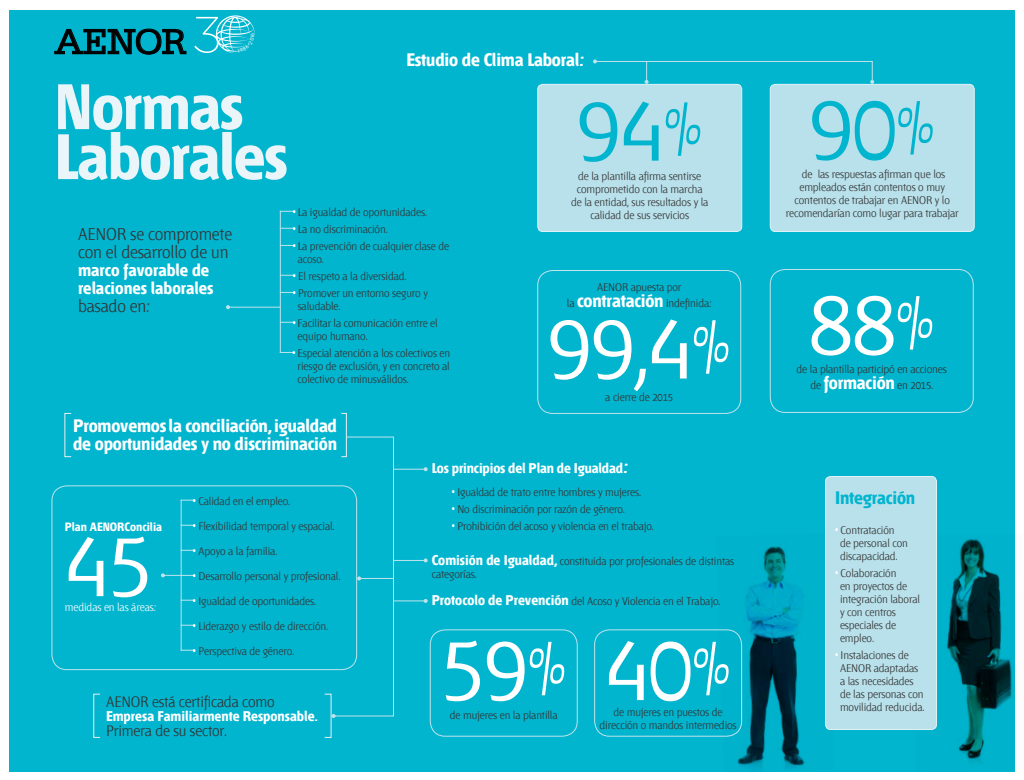
<style>
.page{position:relative;width:1024px;height:780px;background:#fff}
.page>*{position:absolute;margin:0;border:0;box-sizing:border-box;transform-origin:0 0}
.t1{font:92px "AENOR Fontana ND";letter-spacing:-.01em;color:#fff}
.t2{font:92px "AENOR Fontana ND";color:#01b5cf}
.t3{font:700 64px/50px "AENOR Fontana ND";letter-spacing:-.02em;color:#e9f5f8}
.t4{font:37.1px "Serifa Std";letter-spacing:-.03em;color:#000}
.t5{font:700 18px/18px "AENOR Fontana ND";letter-spacing:-.01em;color:#fff}
.t6{font:700 18px "AENOR Fontana ND";letter-spacing:-.01em;color:#01b5cf}
.t7{font:17px/18px "AENOR Fontana ND";letter-spacing:-.01em;color:#333}
.t8{font:700 17px/18px "AENOR Fontana ND";color:#fff}
.t9{font:15px "AENOR Fontana ND";letter-spacing:-.01em;color:#333}
.t10{font:700 14px "AENOR Fontana ND";color:#fff}
.t11{font:700 12px "AENOR Fontana ND";color:#fff}
.t12{font:11px/13px "AENOR Fontana ND";letter-spacing:-.01em;color:#333}
.t13{font:11px "AENOR Fontana ND";letter-spacing:-.01em;color:#fff}
.t14{font:300 5.3px "Delta";color:#fff}
.s1{color:#fff}
.s2{font-weight:700;font-size:18px;color:#fff}
.s3{font-size:18px}
.s4{font-weight:700;font-size:14px;color:#fff}
</style>
<div class="page">
<div style="left:9px;top:10px;width:1006px;height:762px;background:#01b5cf"></div>
<img style="left:716px;top:533px;width:119px;height:239px">
<img style="left:912px;top:534px;width:103px;height:238px">
<div style="left:537px;top:270px;width:204px;height:144px;border:1px solid #c0e4ec;border-radius:15px"></div>
<div style="left:594px;top:629px;width:148px;height:108px;border:1px solid #c0e4ec;border-radius:15px"></div>
<div style="left:430px;top:629px;width:148px;height:108px;border:1px solid #c0e4ec;border-radius:15px"></div>
<div style="left:826px;top:477px;width:110px;height:253px;background:#b9e1eb;border-radius:5px"></div>
<div style="left:825px;top:476px;width:112px;height:254px;border:1px solid #e1f2f6;border-radius:5px"></div>
<div style="left:770px;top:269px;width:204px;height:144px;border:1px solid #c0e4ec;border-radius:15px"></div>
<div style="left:770px;top:84px;width:204px;height:147px;background:#b9e1eb;border-radius:5px"></div>
<div style="left:770px;top:84px;width:205px;height:148px;border:1px solid #e1f2f6;border-radius:5px"></div>
<div style="left:538px;top:84px;width:204px;height:147px;background:#b9e1eb;border-radius:5px"></div>
<div style="left:537px;top:84px;width:205px;height:148px;border:1px solid #e1f2f6;border-radius:5px"></div>
<hr style="left:595px;top:61px;width:278px;height:1px;background:#c0e4ec">
<svg style="left:593px;top:59px;width:4px;height:4px"></svg>
<hr style="left:347px;top:437px;width:47px;height:1px;background:#c0e4ec">
<hr style="left:393px;top:600px;width:33px;height:1px;background:#c0e4ec">
<svg style="left:424px;top:599px;width:4px;height:4px"></svg>
<hr style="left:393px;top:560px;width:33px;height:1px;background:#c0e4ec">
<svg style="left:424px;top:558px;width:4px;height:4px"></svg>
<hr style="left:393px;top:469px;width:33px;height:1px;background:#c0e4ec">
<svg style="left:424px;top:467px;width:4px;height:4px"></svg>
<hr style="left:359px;top:578px;width:35px;height:1px;background:#c0e4ec">
<svg style="left:357px;top:576px;width:4px;height:4px"></svg>
<hr style="left:334px;top:716px;width:60px;height:1px;background:#c0e4ec">
<svg style="left:332px;top:714px;width:4px;height:4px"></svg>
<svg style="left:870px;top:61px;width:4px;height:23px"></svg>
<svg style="left:645px;top:62px;width:4px;height:22px"></svg>
<hr style="left:393px;top:437px;width:1px;height:279px;background:#c0e4ec">
<hr style="left:228px;top:307px;width:52px;height:1px;background:#c0e4ec">
<svg style="left:226px;top:305px;width:4px;height:4px"></svg>
<svg style="left:281px;top:211px;width:13px;height:1px"></svg>
<svg style="left:281px;top:228px;width:13px;height:1px"></svg>
<svg style="left:281px;top:245px;width:13px;height:1px"></svg>
<svg style="left:281px;top:292px;width:13px;height:1px"></svg>
<svg style="left:281px;top:275px;width:13px;height:1px"></svg>
<svg style="left:281px;top:322px;width:13px;height:1px"></svg>
<svg style="left:281px;top:352px;width:13px;height:1px"></svg>
<div style="left:51px;top:485px;width:306px;height:185px;border:1px solid #c0e4ec;border-radius:15px"></div>
<hr style="left:163px;top:575px;width:32px;height:1px;background:#c0e4ec">
<svg style="left:161px;top:573px;width:4px;height:4px"></svg>
<svg style="left:182px;top:500px;width:13px;height:1px"></svg>
<svg style="left:182px;top:525px;width:13px;height:1px"></svg>
<svg style="left:182px;top:550px;width:13px;height:1px"></svg>
<svg style="left:182px;top:600px;width:13px;height:1px"></svg>
<svg style="left:182px;top:625px;width:13px;height:1px"></svg>
<svg style="left:182px;top:650px;width:13px;height:1px"></svg>
<hr style="left:181px;top:500px;width:1px;height:151px;background:#c0e4ec">
<hr style="left:280px;top:211px;width:1px;height:142px;background:#c0e4ec">
<div style="left:341px;top:413px;width:6px;height:44px;border:1px solid #ebeff1"></div>
<svg style="left:55px;top:29px;width:131px;height:25px;background:#00889c"></svg>
<svg style="left:194px;top:15px;width:61px;height:38px;background:#39c5d9"></svg>
<h3 class="t4" style="left:54px;top:21px;width:134px">AENOR</h3>
<p class="t14" style="left:250px;top:36px;width:5px;rotate:-90deg">6</p>
<h3 class="t5" style="left:406px;top:52px;width:179px">Estudio de Clima Laboral:</h3>
<h1 class="t2" style="left:577px;top:85px;width:127px">94<sup>%</sup></h1>
<p class="t12" style="left:571px;top:170px;width:139px;text-align:center">de la plantilla afirma sentirse comprometido con la marcha de la entidad, sus resultados y la calidad de sus servicios</p>
<h2 class="t3" style="left:54px;top:86px;width:235px">Normas<br>Laborales</h2>
<p class="t12" style="left:293px;top:206px;width:136px"><span class="s1">•</span> La igualdad de oportunidades.</p>
<p class="t12" style="left:293px;top:223px;width:96px"><span class="s1">•</span> La no discriminación.</p>
<p class="t12" style="left:298px;top:240px;width:153px;text-indent:-5px"><span class="s1">•</span> La prevención de cualquier clase de acoso.</p>
<p class="t12" style="left:293px;top:270px;width:115px"><span class="s1">•</span> El respeto a la diversidad.</p>
<p class="t12" style="left:298px;top:287px;width:132px;text-indent:-5px"><span class="s1">•</span> Promover un entorno seguro y saludable.</p>
<p class="t12" style="left:298px;top:317px;width:142px;text-indent:-5px"><span class="s1">•</span> Facilitar la comunicación entre el equipo humano.</p>
<p class="t12" style="left:298px;top:347px;width:154px;text-align:justify;text-indent:-5px"><span class="s1">•</span> Especial atención a los colectivos en riesgo de exclusión, y en concreto al colectivo de minusválidos.</p>
<h3 class="t7" style="left:78px;top:226px;width:156px">AENOR se compromete con el desarrollo de un</h3>
<h3 class="t8" style="left:78px;top:262px;width:137px">marco favorable de relaciones laborales</h3>
<h3 class="t7" style="left:78px;top:298px;width:73px">basado en:</h3>
<p class="t12" style="left:567px;top:279px;width:146px;line-height:16px;text-align:center">AENOR apuesta por<br>la <span class="s2">contratación</span> indefinida:</p>
<h1 class="t1" style="left:548px;top:303px;width:185px">99,4<sup>%</sup></h1>
<p class="t12" style="left:605px;top:391px;width:69px">a cierre de 2015</p>
<h3 class="t5" style="left:73px;top:418px;width:265px">Promovemosla conciliación,igualdad de oportunidades y no discriminación</h3>
<p class="t11" style="left:65px;top:521px;width:99px">Plan AENORConcilia</p>
<h1 class="t1" style="left:65px;top:521px;width:89px">45</h1>
<p class="t13" style="left:65px;top:602px;width:93px">medidas en las áreas:</p>
<p class="t12" style="left:193px;top:495px;width:99px"><span class="s1">•</span> Calidad en el empleo.</p>
<p class="t12" style="left:193px;top:520px;width:143px"><span class="s1">•</span> Flexibilidad temporal y espacial.</p>
<p class="t12" style="left:193px;top:545px;width:86px"><span class="s1">•</span> Apoyo a la familia.</p>
<p class="t12" style="left:193px;top:570px;width:149px"><span class="s1">•</span> Desarrollo personal y profesional.</p>
<p class="t12" style="left:193px;top:595px;width:124px"><span class="s1">•</span> Igualdad de oportunidades.</p>
<p class="t12" style="left:193px;top:620px;width:136px"><span class="s1">•</span> Liderazgo y estilo de dirección.</p>
<p class="t12" style="left:193px;top:645px;width:103px"><span class="s1">•</span> Perspectiva de género.</p>
<h3 class="t9" style="left:106px;top:695px;width:170px">AENOR está certificada como</h3>
<p class="t10" style="left:106px;top:709px;width:213px">Empresa Familiarmente Responsable.</p>
<h3 class="t9" style="left:106px;top:724px;width:122px">Primera de su sector.</h3>
<p class="t10" style="left:432px;top:461px;width:198px">Los principios del Plan de Igualdad<span class="s3">:</span></p>
<p class="t12" style="left:452px;top:486px;width:191px"><span class="s1">•</span> Igualdad de trato entre hombres y mujeres.</p>
<p class="t12" style="left:452px;top:503px;width:174px"><span class="s1">•</span> No discriminación por razón de género.</p>
<p class="t12" style="left:452px;top:520px;width:203px"><span class="s1">•</span> Prohibición del acoso y violencia en el trabajo.</p>
<p class="t12" style="left:432px;top:555px;width:304px"><span class="s4">Comisión de Igualdad,</span> constituida por profesionales de distintas categorías.</p>
<p class="t12" style="left:432px;top:595px;width:290px"><span class="s4">Protocolo de Prevención</span> del Acoso y Violencia en el Trabajo.</p>
<h1 class="t1" style="left:441px;top:625px;width:292px">59<sup>%</sup> 40<sup>%</sup></h1>
<p class="t12" style="left:450px;top:709px;width:109px">de mujeres en la plantilla</p>
<p class="t12" style="left:600px;top:706px;width:139px;text-align:center">de mujeres en puestos de dirección o mandos intermedios</p>
<h1 class="t2" style="left:809px;top:84px;width:127px">90<sup>%</sup></h1>
<p class="t12" style="left:786px;top:169px;width:175px;text-align:center">de las respuestas afirman que los empleados están contentos o muy contentos de trabajar en AENOR y lo recomendarían como lugar para trabajar</p>
<h1 class="t1" style="left:809px;top:279px;width:127px">88<sup>%</sup></h1>
<p class="t12" style="left:797px;top:362px;width:152px;line-height:16px;text-align:center">de la plantilla participó en acciones de <span class="s2">formación</span> en 2015.</p>
<h3 class="t6" style="left:835px;top:489px;width:82px">Integración</h3>
<p class="t12" style="left:840px;top:524px;width:69px;text-indent:-5px"><span class="s1">•</span> Contratación de personal con discapacidad.</p>
<p class="t12" style="left:840px;top:567px;width:81px;text-indent:-5px"><span class="s1">•</span> Colaboración<br>en proyectos de integración laboral y con centros especiales de empleo.</p>
<p class="t12" style="left:840px;top:649px;width:86px;text-indent:-5px"><span class="s1">•</span> Instalaciones de<br>AENOR adaptadas a las necesidades de las personas con movilidad reducida.</p>
</div>
